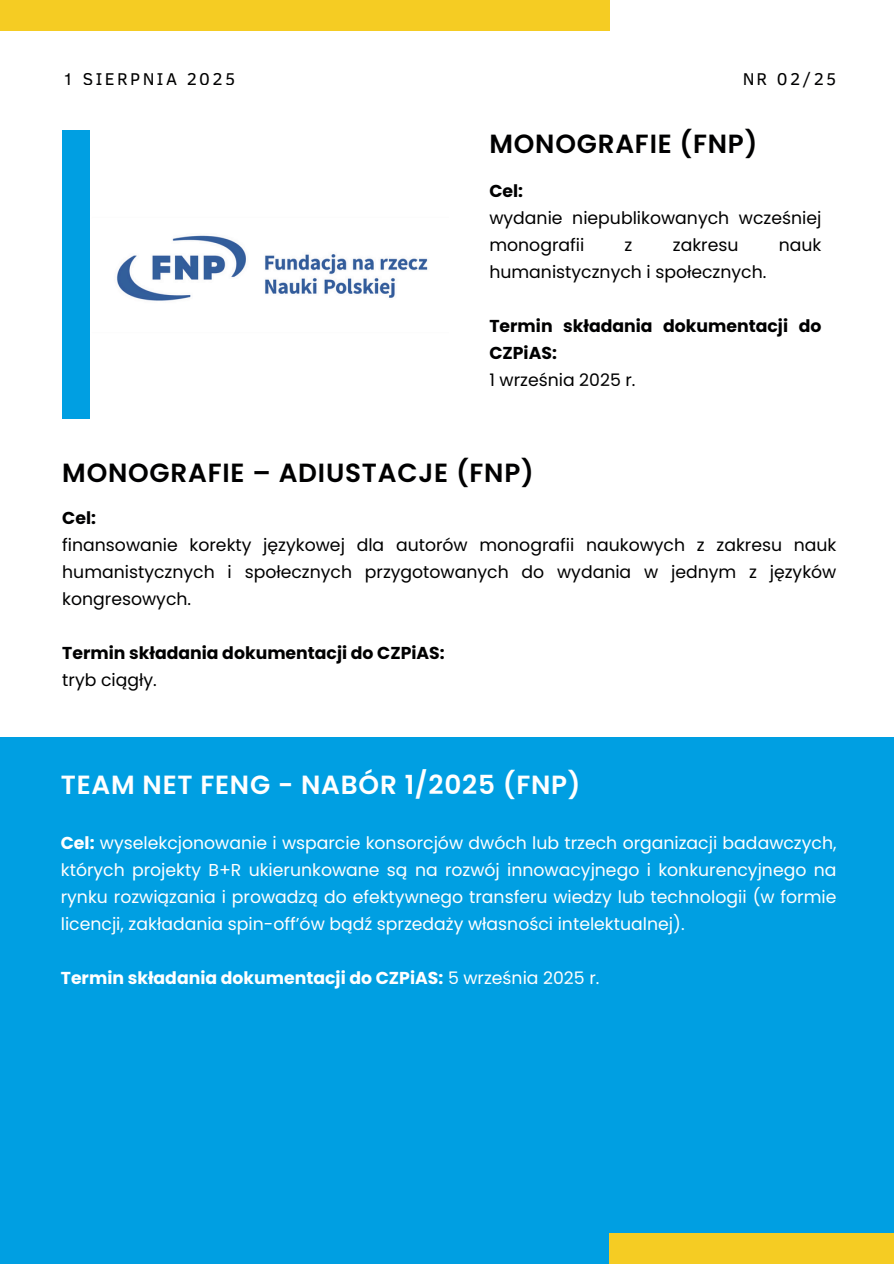
<style>
.page{position:relative;width:894px;height:1264px;background:#fff}
.page>*{position:absolute;margin:0;border:0;box-sizing:border-box;transform-origin:0 0}
.t1{font:600 26.25px "Poppins";letter-spacing:.03em;color:#000001}
.t2{font:600 26.25px "Poppins";letter-spacing:.03em;color:#fff}
.t3{font:17.55px "Clear Sans";letter-spacing:.14em;color:#000001}
.t4{font:17.25px/27px "Poppins";color:#fff;text-align:justify}
.t5{font:17.25px/27px "Poppins";color:#000001}
.t6{font:700 17.25px/27px "Poppins";color:#000001}
.t7{font:700 17.25px "Poppins";color:#fff}
.s1{font-weight:700}
.s2{font-weight:400}
</style>
<div class="page">
<img style="left:89px;top:130px;width:339px;height:288px">
<div style="left:0;top:737px;width:893px;height:526px;background:#009fe2"></div>
<div style="left:62px;top:130px;width:27px;height:288px;background:#009fe2"></div>
<div style="left:609px;top:1232px;width:284px;height:31px;background:#f5cc23"></div>
<div style="left:0;top:0;width:609px;height:31px;background:#f5cc23"></div>
<p class="t3" style="left:62px;top:66px;width:174px">1 SIERPNIA 2025</p>
<p class="t3" style="left:742px;top:66px;width:96px">NR 02/25</p>
<h1 class="t1" style="left:489px;top:126px;width:269px">MONOGRAFIE (FNP)</h1>
<p class="t6" style="left:489px;top:177px;width:35px">Cel:</p>
<p class="t5" style="left:489px;top:204px;width:333px">wydanie niepublikowanych wcześniej monografii</p>
<p class="t5" style="left:624px;top:231px;width:9px">z</p>
<p class="t5" style="left:672px;top:231px;width:67px">zakresu</p>
<p class="t5" style="left:778px;top:231px;width:44px">nauk</p>
<p class="t5" style="left:489px;top:258px;width:278px">humanistycznych i społecznych.</p>
<p class="t6" style="left:489px;top:312px;width:333px">Termin składania dokumentacji do<br>CZPiAS:</p>
<p class="t5" style="left:489px;top:366px;width:147px">1 września 2025 r.</p>
<h1 class="t1" style="left:62px;top:454px;width:473px">MONOGRAFIE – ADIUSTACJE (FNP)</h1>
<p class="t6" style="left:62px;top:504px;width:35px">Cel:</p>
<p class="t5" style="left:62px;top:531px;width:775px;text-align:justify">finansowanie korekty językowej dla autorów monografii naukowych z zakresu nauk humanistycznych i społecznych przygotowanych do wydania w jednym z języków kongresowych.</p>
<p class="t6" style="left:62px;top:639px;width:384px">Termin składania dokumentacji do CZPiAS:</p>
<p class="t5" style="left:62px;top:666px;width:96px">tryb ciągły.</p>
<h1 class="t2" style="left:61px;top:766px;width:521px">TEAM NET FENG - NABÓR 1/2025 (FNP)</h1>
<p class="t4" style="left:61px;top:829px;width:777px"><span class="s1">Cel:</span> wyselekcjonowanie i wsparcie konsorcjów dwóch lub trzech organizacji badawczych, których projekty B+R ukierunkowane są na rozwój innowacyjnego i konkurencyjnego na rynku rozwiązania i prowadzą do efektywnego transferu wiedzy lub technologii (w formie licencji, zakładania spin-off’ów bądź sprzedaży własności intelektualnej).</p>
<p class="t7" style="left:61px;top:966px;width:540px">Termin składania dokumentacji do CZPiAS: <span class="s2">5 września 2025 r.</span></p>
</div>
